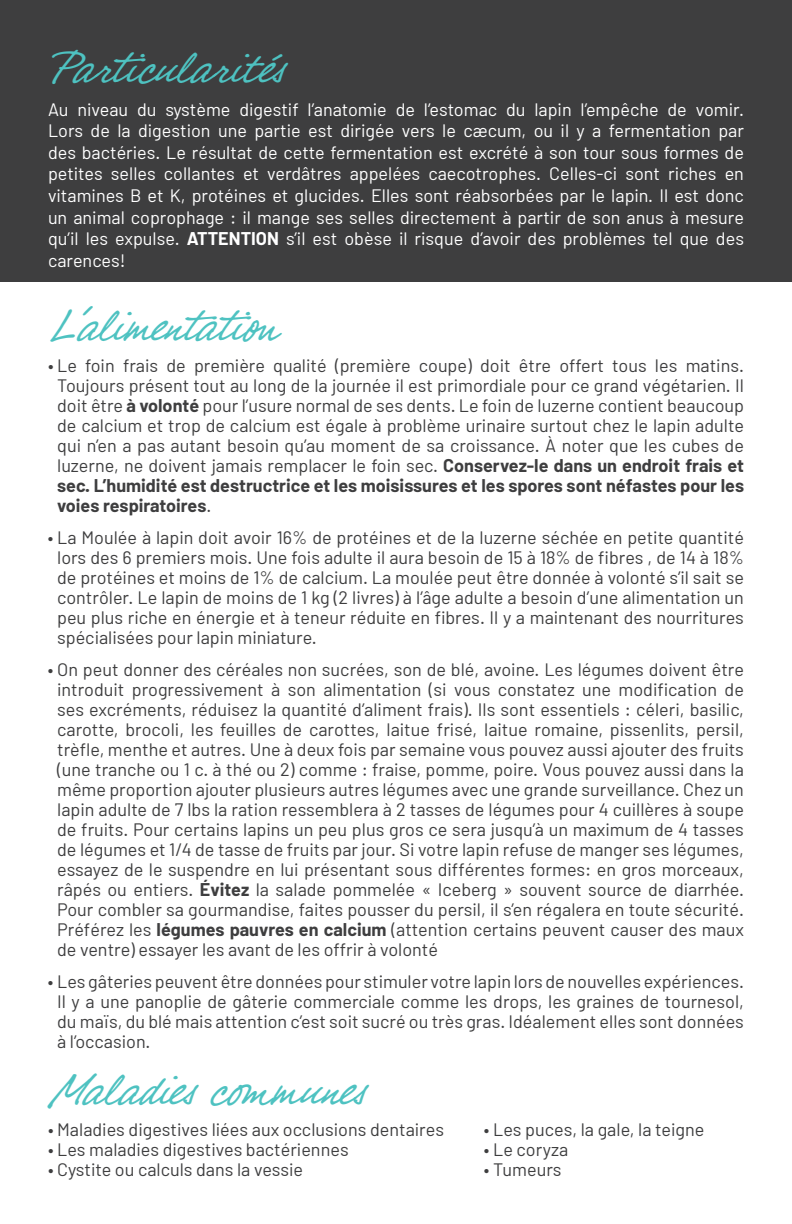
<style>
.page{position:relative;width:792px;height:1224px;background:#fff}
.page>*{position:absolute;margin:0;border:0;box-sizing:border-box;transform-origin:0 0}
.t1{font:48px "Narrative BF";letter-spacing:-.01em;color:#4ec2c1}
.t2{font:48px "Narrative BF";letter-spacing:-.04em;color:#4ec2c1}
.t3{font:18px/20px "Barlow";color:#3e3e3f;text-align:justify}
.t4{font:18px/21.6px "Barlow";color:#fff;text-align:justify}
.s1{font-weight:700}
</style>
<div class="page">
<div style="left:0;top:0;width:792px;height:282px;background:#3e3e3f"></div>
<h1 class="t1" style="left:48px;top:37px;width:238px">Particularités</h1>
<p class="t4" style="left:48px;top:98px;width:698px">Au niveau du système digestif l’anatomie de l’estomac du lapin l’empêche de vomir.<br>Lors de la digestion une partie est dirigée vers le cæcum, ou il y a fermentation par des bactéries. Le résultat de cette fermentation est excrété à son tour sous formes de petites selles collantes et verdâtres appelées caecotrophes. Celles-ci sont riches en vitamines B et K, protéines et glucides. Elles sont réabsorbées par le lapin. Il est donc un animal coprophage : il mange ses selles directement à partir de son anus à mesure qu’il les expulse. <span class="s1">ATTENTION</span> s’il est obèse il risque d’avoir des problèmes tel que des carences!</p>
<h1 class="t2" style="left:48px;top:296px;width:235px">L’alimentation</h1>
<p class="t3" style="left:57px;top:355px;width:688px;text-indent:-9px">• Le foin frais de première qualité (première coupe) doit être offert tous les matins.<br>Toujours présent tout au long de la journée il est primordiale pour ce grand végétarien. Il doit être <span class="s1">à volonté</span> pour l’usure normal de ses dents. Le foin de luzerne contient beaucoup de calcium et trop de calcium est égale à problème urinaire surtout chez le lapin adulte qui n’en a pas autant besoin qu’au moment de sa croissance. À noter que les cubes de luzerne, ne doivent jamais remplacer le foin sec. <span class="s1">Conservez-le dans un endroit frais et sec. L’humidité est destructrice et les moisissures et les spores sont néfastes pour les voies respiratoires</span>.</p>
<p class="t3" style="left:57px;top:527px;width:688px;text-indent:-9px">• La Moulée à lapin doit avoir 16% de protéines et de la luzerne séchée en petite quantité lors des 6 premiers mois. Une fois adulte il aura besoin de 15 à 18% de fibres , de 14 à 18% de protéines et moins de 1% de calcium. La moulée peut être donnée à volonté s’il sait se contrôler. Le lapin de moins de 1 kg (2 livres) à l’âge adulte a besoin d’une alimentation un peu plus riche en énergie et à teneur réduite en fibres. Il y a maintenant des nourritures spécialisées pour lapin miniature.</p>
<p class="t3" style="left:57px;top:659px;width:688px;text-indent:-9px">• On peut donner des céréales non sucrées, son de blé, avoine. Les légumes doivent être introduit progressivement à son alimentation (si vous constatez une modification de ses excréments, réduisez la quantité d’aliment frais). Ils sont essentiels : céleri, basilic, carotte, brocoli, les feuilles de carottes, laitue frisé, laitue romaine, pissenlits, persil, trèfle, menthe et autres. Une à deux fois par semaine vous pouvez aussi ajouter des fruits (une tranche ou 1 c. à thé ou 2) comme : fraise, pomme, poire. Vous pouvez aussi dans la même proportion ajouter plusieurs autres légumes avec une grande surveillance. Chez un lapin adulte de 7 lbs la ration ressemblera à 2 tasses de légumes pour 4 cuillères à soupe de fruits. Pour certains lapins un peu plus gros ce sera jusqu’à un maximum de 4 tasses de légumes et 1/4 de tasse de fruits par jour. Si votre lapin refuse de manger ses légumes, essayez de le suspendre en lui présentant sous différentes formes: en gros morceaux, râpés ou entiers. <span class="s1">Évitez</span> la salade pommelée « Iceberg » souvent source de diarrhée.<br>Pour combler sa gourmandise, faites pousser du persil, il s’en régalera en toute sécurité.<br>Préférez les <span class="s1">légumes pauvres en calcium</span> (attention certains peuvent causer des maux de ventre) essayer les avant de les offrir à volonté</p>
<p class="t3" style="left:57px;top:971px;width:688px;text-indent:-9px">• Les gâteries peuvent être données pour stimuler votre lapin lors de nouvelles expériences.<br>Il y a une panoplie de gâterie commerciale comme les drops, les graines de tournesol, du maïs, du blé mais attention c’est soit sucré ou très gras. Idéalement elles sont données à l’occasion.</p>
<h1 class="t1" style="left:48px;top:1059px;width:319px">Maladies communes</h1>
<p class="t3" style="left:48px;top:1119px;width:398px">• Maladies digestives liées aux occlusions dentaires</p>
<p class="t3" style="left:484px;top:1119px;width:222px">• Les puces, la gale, la teigne</p>
<p class="t3" style="left:48px;top:1139px;width:302px">• Les maladies digestives bactériennes</p>
<p class="t3" style="left:484px;top:1139px;width:86px">• Le coryza</p>
<p class="t3" style="left:48px;top:1159px;width:257px">• Cystite ou calculs dans la vessie</p>
<p class="t3" style="left:484px;top:1159px;width:79px">• Tumeurs</p>
</div>
